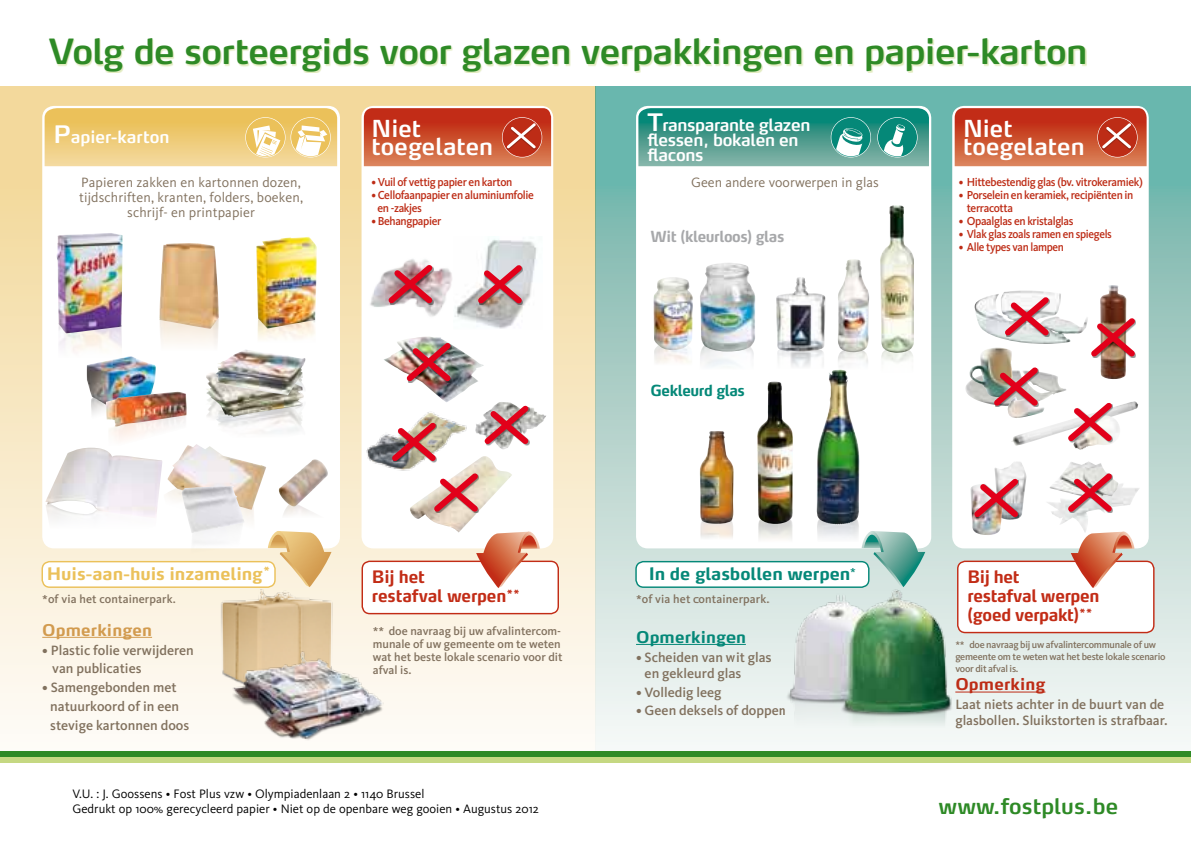
<style>
.page{position:relative;width:1191px;height:851px;background:#fff}
.page>*{position:absolute;margin:0;border:0;box-sizing:border-box;transform-origin:0 0}
.t1{font:600 34.4px "Max Pro";letter-spacing:-.02em;color:#2e8a26}
.t2{font:600 23.2px/18px "Max Pro";color:#fff}
.t3{font:600 21.2px "Max Pro";color:#2e8a26}
.t4{font:700 17px/19px "Max Pro";letter-spacing:-.02em;color:#c22c16;scale:.95 1}
.t5{font:700 17px "Max Pro";letter-spacing:-.005em;color:#ebc15a}
.t6{font:700 17px "Max Pro";letter-spacing:-.005em;color:#058878}
.t7{font:600 16.8px/15px "Max Pro";letter-spacing:-.02em;color:#fff}
.t8{font:600 16.8px "Max Pro";color:#fff}
.t9{font:700 16px "Max Pro";letter-spacing:.01em;color:#d29b4f}
.t10{font:700 16px "Max Pro";letter-spacing:.01em;color:#058878}
.t11{font:700 16px "Max Pro";letter-spacing:.01em;color:#bd2c16}
.t12{font:700 15.2px "Max Pro";letter-spacing:-.03em;color:#a7a8aa;scale:.95 1}
.t13{font:700 15.2px "Max Pro";letter-spacing:-.03em;color:#058878;scale:.95 1}
.t14{font:500 14px/18.8px "Kievit Pro";color:#81715e}
.t15{font:14px/15px "Kievit Pro";letter-spacing:.01em;color:#81715e;text-align:center}
.t16{font:12.6px/15.2px "Kievit Pro";color:#000}
.t17{font:500 12px/13px "Kievit Pro";letter-spacing:-.03em;color:#bd2c16;scale:.95 1}
.t18{font:500 12px/13px "Kievit Pro";color:#81715e}
.t19{font:500 10px/12px "Kievit Pro";letter-spacing:-.025em;color:#81715e}
.s1{font-size:23.8px}
</style>
<div class="page">
<div style="left:0;top:86px;width:595px;height:667px;background:linear-gradient(to bottom,#f1d591,#fefbf8)"></div>
<div style="left:595px;top:86px;width:596px;height:667px;background:linear-gradient(to bottom,#62afa4,#fcf7f5)"></div>
<div style="left:42px;top:561px;width:233px;height:26px;background:#fff;border-radius:8px"></div>
<div style="left:42px;top:561px;width:234px;height:26px;border:1px solid #ebc15a;border-radius:8px"></div>
<hr style="left:42px;top:636px;width:110px;height:1px;background:#d29b4f">
<hr style="left:636px;top:644px;width:110px;height:1px;background:#058878">
<hr style="left:955px;top:691px;width:90px;height:1px;background:#bd2c16">
<div style="left:51px;top:39px;width:1035px;height:34px;background:#c5d882;opacity:.5"></div>
<div style="left:44px;top:108px;width:294px;height:438px;background:#fff;border-radius:10px"></div>
<div style="left:42px;top:106px;width:298px;height:442px;border:5px solid #fff;border-radius:10px"></div>
<div style="left:638px;top:108px;width:291px;height:438px;background:#fff;border-radius:10px"></div>
<div style="left:636px;top:106px;width:295px;height:442px;border:5px solid #fff;border-radius:10px"></div>
<div style="left:364px;top:108px;width:187px;height:438px;background:#fff;border-radius:10px"></div>
<div style="left:361px;top:106px;width:192px;height:442px;border:5px solid #fff;border-radius:10px"></div>
<div style="left:954px;top:108px;width:192px;height:438px;background:#fff;border-radius:10px"></div>
<div style="left:952px;top:106px;width:196px;height:442px;border:5px solid #fff;border-radius:10px"></div>
<div style="left:362px;top:561px;width:196px;height:52px;background:#fff;border-radius:8px"></div>
<div style="left:361px;top:560px;width:198px;height:54px;border:1px solid #c22c16;border-radius:8px"></div>
<div style="left:957px;top:561px;width:196px;height:71px;background:#fff;border-radius:8px"></div>
<div style="left:957px;top:560px;width:197px;height:73px;border:1px solid #c22c16;border-radius:8px"></div>
<svg style="left:476px;top:531px;width:64px;height:57px"></svg>
<svg style="left:1070px;top:533px;width:64px;height:55px"></svg>
<img style="left:283px;top:506px;width:31px;height:9px">
<img style="left:278px;top:459px;width:50px;height:47px">
<img style="left:212px;top:585px;width:124px;height:112px">
<img style="left:226px;top:643px;width:160px;height:102px">
<img style="left:59px;top:333px;width:63px;height:19px">
<img style="left:56px;top:233px;width:67px;height:100px">
<img style="left:159px;top:243px;width:60px;height:86px">
<svg style="left:268px;top:531px;width:63px;height:56px"></svg>
<svg style="left:861px;top:531px;width:64px;height:54px"></svg>
<img style="left:363px;top:250px;width:89px;height:76px">
<svg style="left:383px;top:259px;width:55px;height:50px"></svg>
<img style="left:454px;top:239px;width:83px;height:90px">
<svg style="left:472px;top:259px;width:55px;height:50px"></svg>
<img style="left:384px;top:336px;width:100px;height:64px">
<img style="left:401px;top:337px;width:55px;height:49px">
<img style="left:360px;top:400px;width:26px;height:73px">
<img style="left:414px;top:517px;width:98px;height:15px">
<svg style="left:386px;top:400px;width:148px;height:117px"></svg>
<img style="left:783px;top:717px;width:173px;height:10px">
<img style="left:783px;top:585px;width:173px;height:132px">
<img style="left:700px;top:523px;width:33px;height:83px">
<img style="left:757px;top:524px;width:36px;height:109px">
<img style="left:817px;top:513px;width:42px;height:136px">
<div style="left:636px;top:561px;width:232px;height:26px;background:#fff;border-radius:8px"></div>
<div style="left:635px;top:561px;width:234px;height:26px;border:1px solid #058878;border-radius:8px"></div>
<img style="left:257px;top:328px;width:58px;height:12px">
<img style="left:256px;top:237px;width:61px;height:91px">
<img style="left:216px;top:416px;width:86px;height:17px">
<img style="left:206px;top:373px;width:97px;height:43px">
<img style="left:216px;top:395px;width:88px;height:5px">
<img style="left:216px;top:350px;width:90px;height:45px">
<img style="left:87px;top:356px;width:69px;height:50px">
<img style="left:108px;top:426px;width:61px;height:15px">
<img style="left:106px;top:391px;width:81px;height:35px">
<img style="left:838px;top:353px;width:30px;height:14px">
<img style="left:838px;top:259px;width:31px;height:94px">
<img style="left:880px;top:205px;width:34px;height:148px">
<img style="left:700px;top:351px;width:54px;height:16px">
<img style="left:700px;top:263px;width:55px;height:88px">
<img style="left:653px;top:277px;width:40px;height:73px">
<img style="left:777px;top:351px;width:47px;height:16px">
<img style="left:776px;top:277px;width:49px;height:74px">
<img style="left:817px;top:369px;width:37px;height:155px">
<img style="left:700px;top:431px;width:33px;height:92px">
<img style="left:757px;top:381px;width:36px;height:143px">
<img style="left:167px;top:444px;width:99px;height:66px">
<img style="left:190px;top:533px;width:54px;height:21px">
<img style="left:181px;top:486px;width:64px;height:47px">
<img style="left:45px;top:518px;width:112px;height:41px">
<img style="left:45px;top:447px;width:117px;height:71px">
<img style="left:1047px;top:483px;width:92px;height:50px">
<img style="left:1049px;top:461px;width:69px;height:40px">
<img style="left:974px;top:291px;width:111px;height:53px">
<img style="left:1100px;top:285px;width:26px;height:94px">
<img style="left:965px;top:372px;width:101px;height:32px">
<img style="left:969px;top:347px;width:43px;height:50px">
<img style="left:1008px;top:395px;width:36px;height:22px">
<img style="left:1011px;top:401px;width:127px;height:45px">
<img style="left:1074px;top:446px;width:14px;height:3px">
<img style="left:994px;top:462px;width:32px;height:42px">
<img style="left:972px;top:522px;width:29px;height:13px">
<svg style="left:999px;top:292px;width:55px;height:49px"></svg>
<svg style="left:1085px;top:313px;width:51px;height:49px"></svg>
<svg style="left:988px;top:362px;width:55px;height:49px"></svg>
<svg style="left:970px;top:473px;width:53px;height:49px"></svg>
<svg style="left:1062px;top:468px;width:55px;height:49px"></svg>
<svg style="left:1062px;top:397px;width:55px;height:49px"></svg>
<svg style="left:45px;top:108px;width:292px;height:58px"></svg>
<svg style="left:638px;top:108px;width:291px;height:58px"></svg>
<svg style="left:364px;top:108px;width:187px;height:58px"></svg>
<svg style="left:954px;top:108px;width:192px;height:58px"></svg>
<div style="left:0;top:751px;width:1191px;height:5px;background:#2e8a26"></div>
<div style="left:0;top:756px;width:1191px;height:6px;background:#c5d882"></div>
<h1 class="t1" style="left:48px;top:29px;width:1040px">Volg de sorteergids voor glazen verpakkingen en papier-karton</h1>
<h3 class="t8" style="left:54px;top:126px;width:117px"><span class="s1">P</span>apier-karton</h3>
<h3 class="t7" style="left:647px;top:117px;width:165px"><span class="s1">T</span>ransparante glazen flessen, bokalen en flacons</h3>
<h2 class="t2" style="left:371px;top:119px;width:123px">Niet toegelaten</h2>
<h2 class="t2" style="left:963px;top:119px;width:123px">Niet toegelaten</h2>
<p class="t15" style="left:79px;top:175px;width:225px">Papieren zakken en kartonnen dozen, tijdschriften, kranten, folders, boeken, schrijf- en printpapier</p>
<p class="t17" style="left:371px;top:175px;width:150px">• Vuil of vettig papier en karton</p>
<p class="t15" style="left:691px;top:175px;width:189px">Geen andere voorwerpen in glas</p>
<p class="t17" style="left:377px;top:188px;width:166px;text-indent:-6px">• Cellofaanpapier en aluminiumfolie en -zakjes</p>
<p class="t17" style="left:371px;top:214px;width:75px">• Behangpapier</p>
<p class="t12" style="left:650px;top:227px;width:142px">Wit (kleurloos) glas</p>
<p class="t13" style="left:650px;top:381px;width:101px">Gekleurd glas</p>
<p class="t17" style="left:958px;top:175px;width:195px">• Hittebestendig glas (bv. vitrokeramiek)</p>
<p class="t17" style="left:966px;top:188px;width:177px;text-indent:-8px">• Porselein en keramiek, recipiënten in terracotta</p>
<p class="t17" style="left:958px;top:214px;width:122px">• Opaalglas en kristalglas</p>
<p class="t17" style="left:958px;top:227px;width:163px">• Vlak glas zoals ramen en spiegels</p>
<p class="t17" style="left:958px;top:240px;width:112px">• Alle types van lampen</p>
<h3 class="t5" style="left:47px;top:562px;width:225px">Huis-aan-huis inzameling<sup>*</sup></h3>
<h3 class="t9" style="left:42px;top:619px;width:111px">Opmerkingen</h3>
<p class="t14" style="left:52px;top:640px;width:143px;text-indent:-10px">• Plastic folie verwijderen van publicaties</p>
<p class="t14" style="left:50px;top:678px;width:141px;text-indent:-8px">• Samengebonden met natuurkoord of in een stevige kartonnen doos</p>
<h3 class="t6" style="left:649px;top:562px;width:209px">In de glasbollen werpen<sup>*</sup></h3>
<h3 class="t4" style="left:372px;top:567px;width:157px">Bij het<br>restafval werpen<sup>**</sup></h3>
<h3 class="t4" style="left:967px;top:567px;width:140px">Bij het<br>restafval werpen (goed verpakt)<sup>**</sup></h3>
<p class="t18" style="left:42px;top:592px;width:135px">*of via het containerpark.</p>
<p class="t18" style="left:636px;top:592px;width:135px">*of via het containerpark.</p>
<p class="t18" style="left:373px;top:624px;width:191px">** doe navraag bij uw afvalintercom&shy;munale of uw gemeente om te weten wat het beste lokale scenario voor dit afval is.</p>
<h3 class="t10" style="left:636px;top:626px;width:111px">Opmerkingen</h3>
<p class="t19" style="left:955px;top:638px;width:212px">** doe navraag bij uw afvalintercommunale of uw gemeente om te weten wat het beste lokale scenario voor dit afval is.</p>
<h3 class="t11" style="left:955px;top:674px;width:92px">Opmerking</h3>
<p class="t14" style="left:955px;top:696px;width:214px;line-height:16px">Laat niets achter in de buurt van de glasbollen. Sluikstorten is strafbaar.</p>
<p class="t14" style="left:644px;top:648px;width:128px;line-height:16px;text-indent:-9px">• Scheiden van wit glas en gekleurd glas</p>
<p class="t14" style="left:636px;top:682px;width:87px">• Volledig leeg</p>
<p class="t14" style="left:636px;top:701px;width:152px">• Geen deksels of doppen</p>
<p class="t16" style="left:72px;top:786px;width:468px">V.U. : J. Goossens • Fost Plus vzw • Olympiadenlaan 2 • 1140 Brussel<br>Gedrukt op 100% gerecycleerd papier • Niet op de openbare weg gooien • Augustus 2012</p>
<h3 class="t3" style="left:938px;top:792px;width:181px">www.fostplus.be</h3>
</div>
